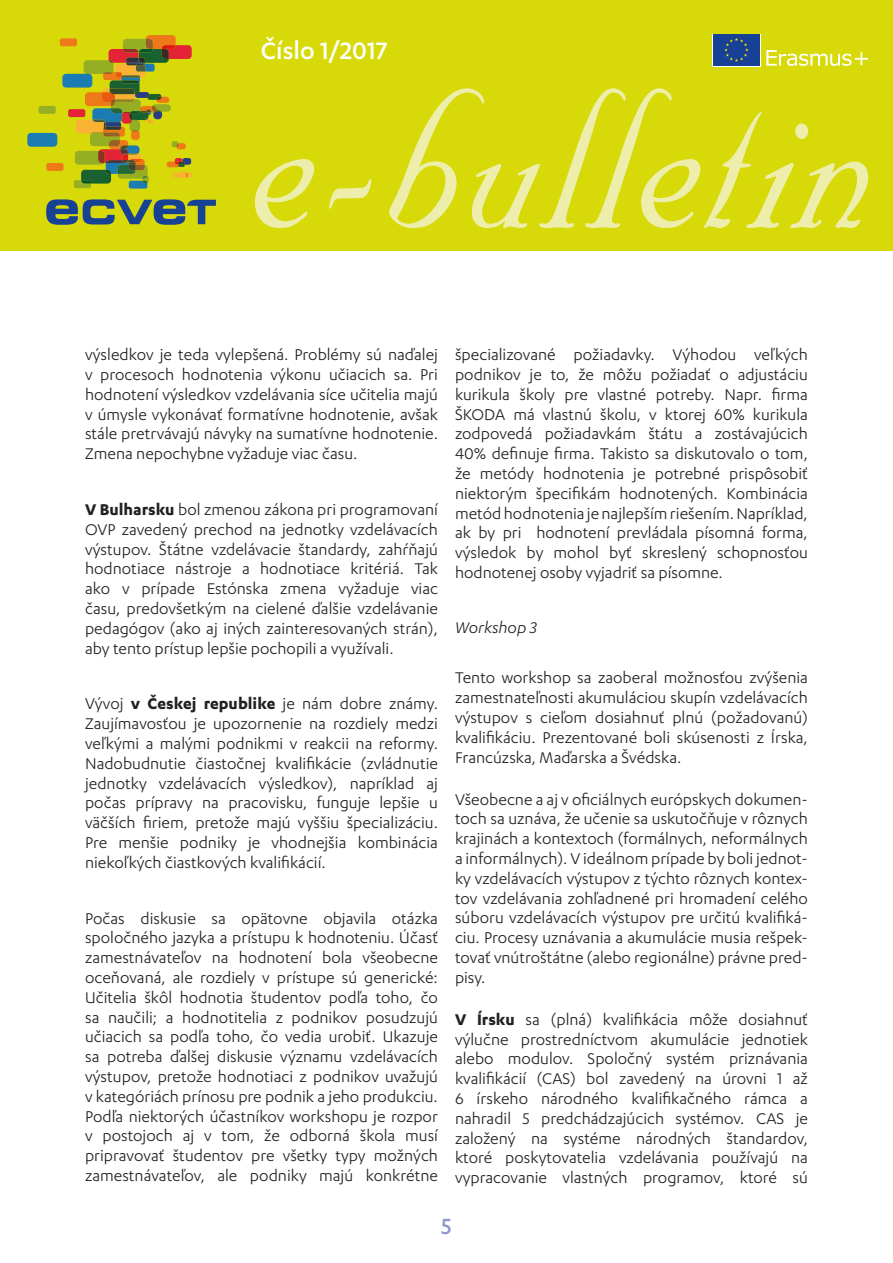
<style>
.page{position:relative;width:893px;height:1263px;background:#fff}
.page>*{position:absolute;margin:0;border:0;box-sizing:border-box;transform-origin:0 0}
.t1{font:237.6px "Nuptial Script LT Std";letter-spacing:.01em;color:#eeeeac;scale:.83 1}
.t2{font:500 27.75px "Karbon";color:#fff}
.t3{font:500 25.5px "Karbon";color:#8f96cb}
.t4{font:18px/19.8px "Karbon";color:#222;text-align:justify}
.t5{font:italic 18px "Karbon";color:#222}
.s1{font-weight:700}
</style>
<div class="page">
<div style="left:0;top:0;width:893px;height:251px;background:#d7da08"></div>
<svg style="left:766px;top:50px;width:102px;height:16px"></svg>
<div style="left:712px;top:34px;width:48px;height:32px;background:#fff"></div>
<div style="left:713px;top:34px;width:47px;height:32px;background:#164194"></div>
<svg style="left:724px;top:38px;width:24px;height:24px"></svg>
<div style="left:19px;top:12px;width:207px;height:227px;background:#d7da08"></div>
<div style="left:39px;top:106px;width:17px;height:8px;background:#96ae23;border-radius:2px"></div>
<div style="left:60px;top:38px;width:17px;height:8px;background:#ef7918;border-radius:2px"></div>
<div style="left:46px;top:163px;width:18px;height:8px;background:#ef7918;border-radius:2px"></div>
<div style="left:27px;top:133px;width:30px;height:14px;background:#1b7cb4;border-radius:4px"></div>
<svg style="left:46px;top:199px;width:170px;height:26px;background:#6e8753"></svg>
<svg style="left:62px;top:35px;width:130px;height:154px;background:#b2aa20"></svg>
<h2 class="t2" style="left:261px;top:35px;width:128px">Číslo 1/2017</h2>
<h1 class="t1" style="left:253px;top:28px;width:753px">e-bulletin</h1>
<p class="t4" style="left:85px;top:344px;width:354px">výsledkov je teda vylepšená. Problémy sú naďalej v procesoch hodnotenia výkonu učiacich sa. Pri hodnotení výsledkov vzdelávania síce učitelia majú v úmysle vykonávať formatívne hodnotenie, avšak stále pretrvávajú návyky na sumatívne hodnotenie.<br>Zmena nepochybne vyžaduje viac času.</p>
<p class="t4" style="left:85px;top:499px;width:354px"><span class="s1">V Bulharsku</span> bol zmenou zákona pri programovaní OVP zavedený prechod na jednotky vzdelávacích výstupov. Štátne vzdelávacie štandardy, zahŕňajú hodnotiace nástroje a hodnotiace kritériá. Tak ako v prípade Estónska zmena vyžaduje viac času, predovšetkým na cielené ďalšie vzdelávanie pedagógov (ako aj iných zainteresovaných strán), aby tento prístup lepšie pochopili a využívali.</p>
<p class="t4" style="left:85px;top:693px;width:354px">Vývoj <span class="s1">v Českej republike</span> je nám dobre známy.<br>Zaujímavosťou je upozornenie na rozdiely medzi veľkými a malými podnikmi v reakcii na reformy.<br>Nadobudnutie čiastočnej kvalifikácie (zvládnutie jednotky vzdelávacích výsledkov), napríklad aj počas prípravy na pracovisku, funguje lepšie u väčších firiem, pretože majú vyššiu špecializáciu.<br>Pre menšie podniky je vhodnejšia kombinácia niekoľkých čiastkových kvalifikácií.</p>
<p class="t4" style="left:85px;top:908px;width:354px">Počas diskusie sa opätovne objavila otázka spoločného jazyka a prístupu k hodnoteniu. Účasť zamestnávateľov na hodnotení bola všeobecne oceňovaná, ale rozdiely v prístupe sú generické:<br>Učitelia škôl hodnotia študentov podľa toho, čo sa naučili; a hodnotitelia z podnikov posudzujú učiacich sa podľa toho, čo vedia urobiť. Ukazuje sa potreba ďalšej diskusie významu vzdelávacích výstupov, pretože hodnotiaci z podnikov uvažujú v kategóriách prínosu pre podnik a jeho produkciu.<br>Podľa niektorých účastníkov workshopu je rozpor v postojoch aj v tom, že odborná škola musí pripravovať študentov pre všetky typy možných zamestnávateľov, ale podniky majú konkrétne</p>
<p class="t4" style="left:455px;top:344px;width:354px">špecializované požiadavky. Výhodou veľkých podnikov je to, že môžu požiadať o adjustáciu kurikula školy pre vlastné potreby. Napr. firma ŠKODA má vlastnú školu, v ktorej 60% kurikula zodpovedá požiadavkám štátu a zostávajúcich 40% definuje firma. Takisto sa diskutovalo o tom, že metódy hodnotenia je potrebné prispôsobiť niektorým špecifikám hodnotených. Kombinácia metód hodnotenia je najlepším riešením. Napríklad, ak by pri hodnotení prevládala písomná forma, výsledok by mohol byť skreslený schopnosťou hodnotenej osoby vyjadriť sa písomne.</p>
<p class="t5" style="left:455px;top:617px;width:83px">Workshop 3</p>
<p class="t4" style="left:455px;top:667px;width:354px">Tento workshop sa zaoberal možnosťou zvýšenia zamestnateľnosti akumuláciou skupín vzdelávacích výstupov s cieľom dosiahnuť plnú (požadovanú) kvalifikáciu. Prezentované boli skúsenosti z Írska, Francúzska, Maďarska a Švédska.</p>
<p class="t4" style="left:455px;top:789px;width:354px">Všeobecne a aj v oficiálnych európskych dokumen&shy;toch sa uznáva, že učenie sa uskutočňuje v rôznych krajinách a kontextoch (formálnych, neformálnych a informálnych). V ideálnom prípade by boli jednot&shy;ky vzdelávacích výstupov z týchto rôznych kontex&shy;tov vzdelávania zohľadnené pri hromadení celého súboru vzdelávacích výstupov pre určitú kvalifiká&shy;ciu. Procesy uznávania a akumulácie musia rešpek&shy;tovať vnútroštátne (alebo regionálne) právne pred&shy;pisy.</p>
<p class="t4" style="left:455px;top:1009px;width:354px"><span class="s1">V Írsku</span> sa (plná) kvalifikácia môže dosiahnuť výlučne prostredníctvom akumulácie jednotiek alebo modulov. Spoločný systém priznávania kvalifikácií (CAS) bol zavedený na úrovni 1 až 6 írskeho národného kvalifikačného rámca a nahradil 5 predchádzajúcich systémov. CAS je založený na systéme národných štandardov, ktoré poskytovatelia vzdelávania používajú na vypracovanie vlastných programov, ktoré sú</p>
<h3 class="t3" style="left:441px;top:1211px;width:12px">5</h3>
</div>
